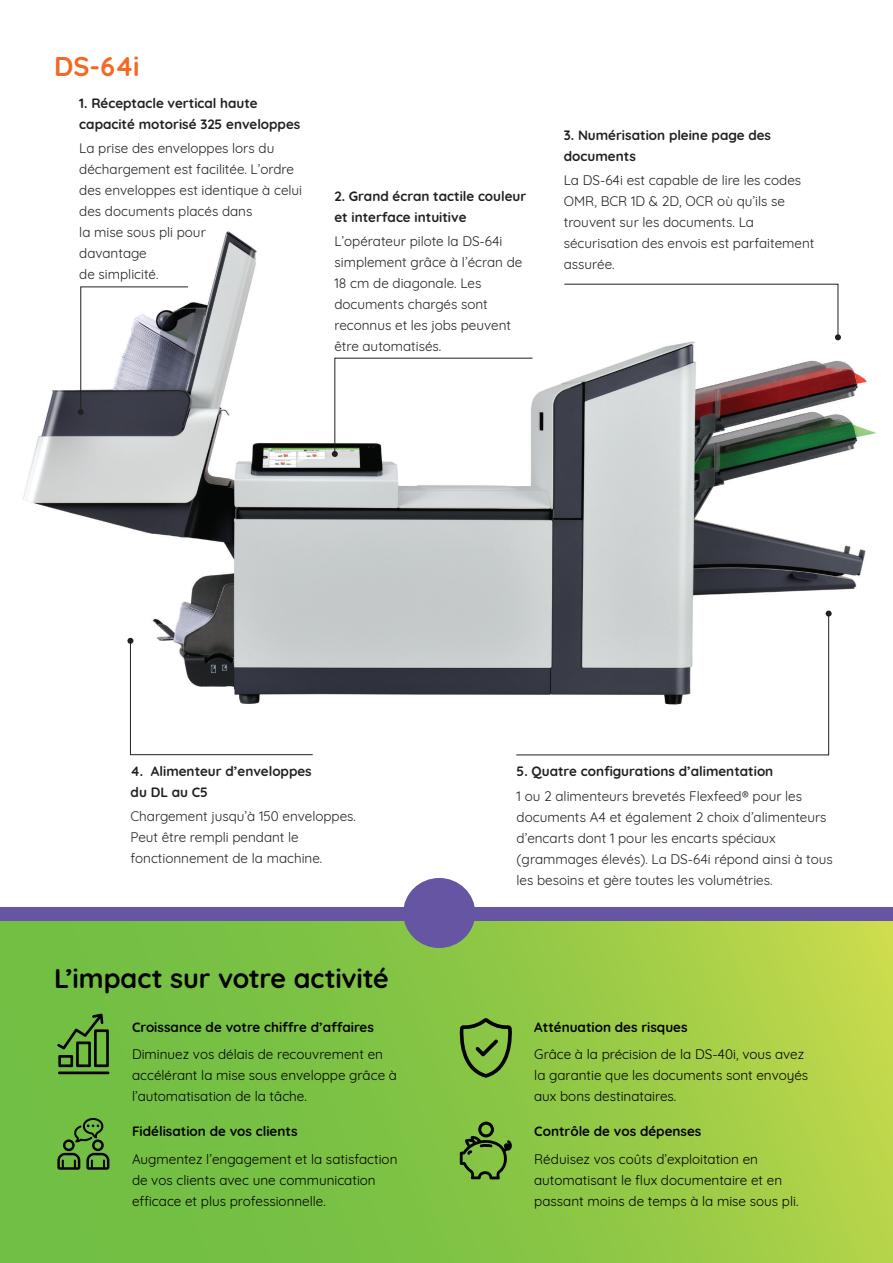
<style>
.page{position:relative;width:893px;height:1263px;background:#fff}
.page>*{position:absolute;margin:0;border:0;box-sizing:border-box;transform-origin:0 0}
.sub-head{font:700 27px "Quicksand";letter-spacing:-.005em;color:#010203}
.sub-head-2{font:700 27px "Quicksand";color:#f36824}
.Body_Text{font:13.5px/21px "Quicksand";color:#231f20}
.Body_Text-2{font:13.5px/21px "Quicksand";color:#010203}
.Body_Text-3{font:700 13.5px/21px "Quicksand";color:#231f20}
.Body_Text-4{font:700 13.5px "Quicksand";color:#010203}
</style>
<div class="page">
<img style="left:23px;top:231px;width:853px;height:464px">
<svg style="left:0;top:920px;width:893px;height:343px;background:#8cc646"></svg>
<div style="left:0;top:907px;width:893px;height:13px;background:#6655a3"></div>
<div style="left:403px;top:878px;width:72px;height:70px;background:#6655a3;border-radius:50%"></div>
<svg style="left:459px;top:1018px;width:53px;height:60px;background:#6a9936"></svg>
<svg style="left:460px;top:1122px;width:52px;height:57px;background:#669735"></svg>
<svg style="left:57px;top:1013px;width:52px;height:61px;background:#528a31"></svg>
<svg style="left:57px;top:1118px;width:52px;height:52px;background:#538c31"></svg>
<svg style="left:332px;top:357px;width:201px;height:100px"></svg>
<svg style="left:78px;top:286px;width:111px;height:129px"></svg>
<svg style="left:127px;top:638px;width:186px;height:117px"></svg>
<svg style="left:515px;top:610px;width:317px;height:146px"></svg>
<svg style="left:564px;top:283px;width:277px;height:57px"></svg>
<p class="sub-head-2" style="left:54px;top:44px;width:87px">DS-64i</p>
<p class="Body_Text-3" style="left:79px;top:91px;width:223px">1. Réceptacle vertical haute capacité motorisé 325 enveloppes</p>
<p class="Body_Text" style="left:79px;top:137px;width:224px">La prise des enveloppes lors du déchargement est facilitée. L’ordre des enveloppes est identique à celui des documents placés dans<br>la mise sous pli pour<br>davantage<br>de simplicité.</p>
<p class="Body_Text-3" style="left:334px;top:184px;width:193px">2. Grand écran tactile couleur et interface intuitive</p>
<p class="Body_Text" style="left:334px;top:230px;width:189px">L’opérateur pilote la DS-64i simplement grâce à l’écran de<br>18 cm de diagonale. Les documents chargés sont reconnus et les jobs peuvent être automatisés.</p>
<p class="Body_Text-3" style="left:564px;top:123px;width:209px">3. Numérisation pleine page des documents</p>
<p class="Body_Text" style="left:564px;top:168px;width:252px">La DS-64i est capable de lire les codes<br>OMR, BCR 1D &amp; 2D, OCR où qu’ils se trouvent sur les documents. La sécurisation des envois est parfaitement assurée.</p>
<p class="Body_Text-3" style="left:130px;top:759px;width:183px">4. Alimenteur d’enveloppes du DL au C5</p>
<p class="Body_Text" style="left:130px;top:804px;width:227px">Chargement jusqu’à 150 enveloppes.<br>Peut être rempli pendant le fonctionnement de la machine.</p>
<p class="sub-head" style="left:54px;top:956px;width:336px">L’impact sur votre activité</p>
<p class="Body_Text-4" style="left:132px;top:1016px;width:243px">Croissance de votre chiffre d’affaires</p>
<p class="Body_Text-2" style="left:132px;top:1043px;width:266px">Diminuez vos délais de recouvrement en accélérant la mise sous enveloppe grâce à l’automatisation de la tâche.</p>
<p class="Body_Text-4" style="left:132px;top:1120px;width:167px">Fidélisation de vos clients</p>
<p class="Body_Text-2" style="left:132px;top:1147px;width:267px">Augmentez l’engagement et la satisfaction de vos clients avec une communication efficace et plus professionnelle.</p>
<p class="Body_Text-3" style="left:517px;top:760px;width:258px">5. Quatre configurations d’alimentation</p>
<p class="Body_Text" style="left:517px;top:784px;width:318px">1 ou 2 alimenteurs brevetés Flexfeed® pour les documents A4 et également 2 choix d’alimenteurs d’encarts dont 1 pour les encarts spéciaux (grammages élevés). La DS-64i répond ainsi à tous les besoins et gère toutes les volumétries.</p>
<p class="Body_Text-4" style="left:534px;top:1016px;width:155px">Atténuation des risques</p>
<p class="Body_Text-2" style="left:534px;top:1043px;width:275px">Grâce à la précision de la DS-40i, vous avez la garantie que les documents sont envoyés aux bons destinataires.</p>
<p class="Body_Text-4" style="left:534px;top:1120px;width:169px">Contrôle de vos dépenses</p>
<p class="Body_Text-2" style="left:534px;top:1147px;width:266px">Réduisez vos coûts d’exploitation en automatisant le flux documentaire et en passant moins de temps à la mise sous pli.</p>
</div>
